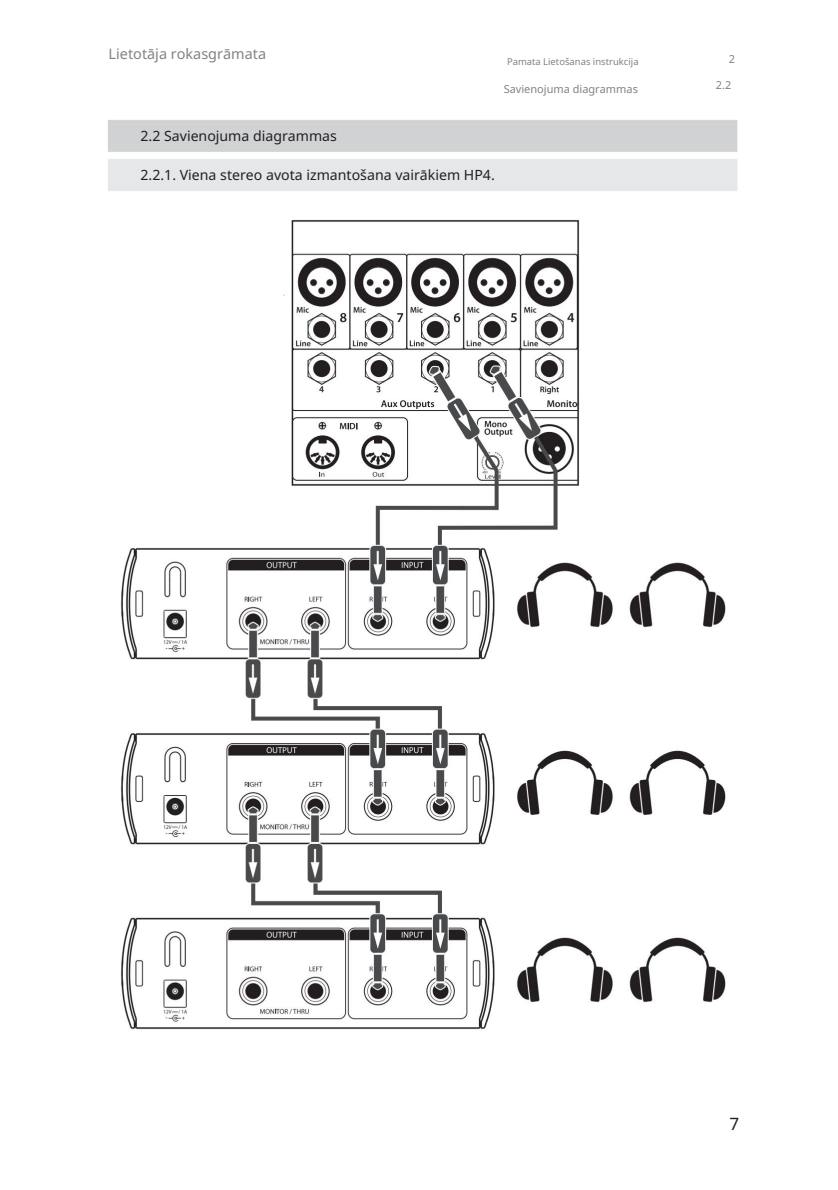
<style>
.page{position:relative;width:838px;height:1190px;background:#fff}
.page>*{position:absolute;margin:0;border:0;box-sizing:border-box;transform-origin:0 0}
.t1{font:17px "Noto Sans";color:#231f20}
.t2{font:14.4px "Noto Sans";color:#808285}
.t3{font:14.2px "Noto Sans";color:#231f20}
.t4{font:11px "Noto Sans";color:#808285}
.t5{font:9.4px "Noto Sans";color:#808285}
</style>
<div class="page">
<img style="left:108px;top:120px;width:630px;height:910px">
<p class="t2" style="left:109px;top:44px;width:159px">Lietotāja rokasgrāmata</p>
<p class="t5" style="left:507px;top:55px;width:133px">Pamata Lietošanas instrukcija</p>
<p class="t4" style="left:504px;top:81px;width:136px">Savienojuma diagrammas</p>
<p class="t3" style="left:141px;top:126px;width:198px">2.2 Savienojuma diagrammas</p>
<p class="t3" style="left:141px;top:165px;width:356px">2.2.1. Viena stereo avota izmantošana vairākiem HP4.</p>
<p class="t4" style="left:729px;top:51px;width:8px">2</p>
<p class="t4" style="left:716px;top:78px;width:17px">2.2</p>
<p class="t1" style="left:729px;top:1112px;width:11px">7</p>
</div>
